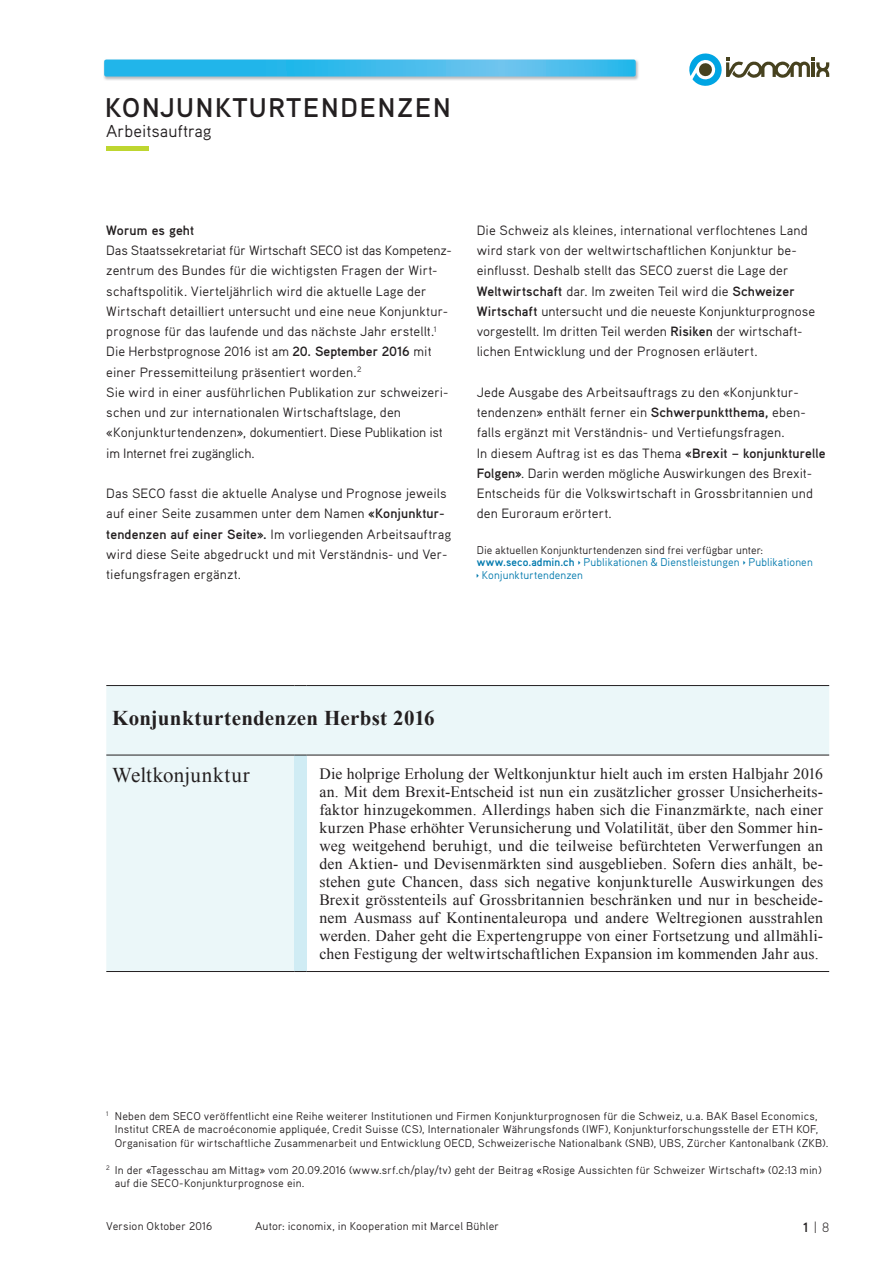
<style>
.page{position:relative;width:893px;height:1263px;background:#fff}
.page>*{position:absolute;margin:0;border:0;box-sizing:border-box;transform-origin:0 0}
.t1{font:700 27px "Aaux Pro OT";letter-spacing:.07em;color:#231f20}
.t2{font:700 21px "Times New Roman";letter-spacing:.015em;color:#231f20}
.t3{font:21px "Times New Roman";letter-spacing:.01em;color:#231f20}
.t4{font:17.25px "Aaux Pro OT";color:#231f20}
.t5{font:15.75px/18px "Times New Roman";letter-spacing:.015em;color:#231f20;text-align:justify}
.t6{font:13.5px/20.2px "Aaux Pro OT";letter-spacing:.005em;color:#231f20}
.t7{font:700 13.5px "Aaux Pro OT";letter-spacing:.01em;color:#231f20}
.t8{font:300 13.5px "Aaux Pro OT";color:#231f20}
.t9{font:11.25px/13.5px "Aaux Pro OT";letter-spacing:.015em;color:#231f20}
.t10{font:11.25px "Aaux Pro OT";letter-spacing:.01em;color:#0079ad}
.s1{font-weight:700}
</style>
<div class="page">
<img style="left:103px;top:59px;width:536px;height:21px">
<svg style="left:104px;top:60px;width:532px;height:17px;background:#3dbaea"></svg>
<svg style="left:689px;top:53px;width:140px;height:33px"></svg>
<hr style="left:106px;top:147px;width:43px;height:4px;background:#bed630">
<svg style="left:106px;top:686px;width:723px;height:285px"></svg>
<div style="left:294px;top:755px;width:13px;height:216px;background:#d0ecf4"></div>
<hr style="left:106px;top:971px;width:188px;height:1px;background:#231f20">
<svg style="left:294px;top:971px;width:13px;height:1px"></svg>
<hr style="left:307px;top:971px;width:522px;height:1px;background:#231f20">
<hr style="left:106px;top:685px;width:188px;height:1px;background:#231f20">
<svg style="left:294px;top:685px;width:13px;height:1px"></svg>
<hr style="left:307px;top:685px;width:522px;height:1px;background:#231f20">
<hr style="left:106px;top:755px;width:188px;height:1px;background:#231f20">
<svg style="left:294px;top:755px;width:13px;height:1px"></svg>
<hr style="left:307px;top:755px;width:522px;height:1px;background:#231f20">
<h1 class="t1" style="left:105px;top:90px;width:347px">KONJUNKTURTENDENZEN</h1>
<p class="t4" style="left:106px;top:120px;width:107px">Arbeitsauftrag</p>
<p class="t7" style="left:106px;top:222px;width:89px">Worum es geht</p>
<p class="t6" style="left:106px;top:240px;width:347px">Das Staatssekretariat für Wirtschaft SECO ist das Kompetenz&shy;zentrum des Bundes für die wichtigsten Fragen der Wirt&shy;schaftspolitik. Vierteljährlich wird die aktuelle Lage der Wirtschaft detailliert untersucht und eine neue Konjunktur&shy;prognose für das laufende und das nächste Jahr erstellt.<sup>1<br></sup>Die Herbstprognose 2016 ist am <span class="s1">20. September 2016</span> mit einer Pressemitteilung präsentiert worden.<sup>2<br></sup>Sie wird in einer ausführlichen Publikation zur schweizeri&shy;schen und zur inter nationalen Wirtschaftslage, den «Konjunkturtendenzen», dokumentiert. Diese Publikation ist im Internet frei zugänglich.</p>
<p class="t6" style="left:106px;top:483px;width:347px">Das SECO fasst die aktuelle Analyse und Prognose jeweils auf einer Seite zusammen unter dem Namen <span class="s1">«Konjunktur&shy;tendenzen auf einer Seite».</span> Im vorliegenden Arbeits auftrag wird diese Seite abgedruckt und mit Verständnis- und Ver&shy;tiefungsfragen ergänzt.</p>
<p class="t6" style="left:477px;top:220px;width:340px">Die Schweiz als kleines, international verflochtenes Land wird stark von der weltwirtschaftlichen Konjunktur be&shy;einflusst. Deshalb stellt das SECO zuerst die Lage der <span class="s1">Weltwirtschaft</span> dar. Im zweiten Teil wird die <span class="s1">Schweizer Wirtschaft</span> untersucht und die neueste Konjunkturprognose vorgestellt. Im dritten Teil werden <span class="s1">Risiken</span> der wirtschaft&shy;lichen Entwicklung und der Prognosen erläutert.</p>
<p class="t6" style="left:477px;top:382px;width:350px">Jede Ausgabe des Arbeitsauftrags zu den «Konjunktur&shy;tendenzen» enthält ferner ein <span class="s1">Schwerpunktthema,</span> eben&shy;falls ergänzt mit Verständnis- und Vertiefungsfragen.<br>In diesem Auftrag ist es das Thema <span class="s1">«Brexit – konjunkturelle Folgen»</span>. Darin werden mögliche Auswirkungen des Brexit-Entscheids für die Volkswirtschaft in Grossbritannien und den Euroraum erörtert.</p>
<p class="t9" style="left:477px;top:543px;width:288px">Die aktuellen Konjunkturtendenzen sind frei verfügbar unter:</p>
<p class="t10" style="left:477px;top:555px;width:337px"><span class="s1">www.seco.admin.ch</span> Publikationen &amp; Dienstleistungen Publikationen</p>
<p class="t10" style="left:482px;top:568px;width:103px">Konjunkturtendenzen</p>
<h2 class="t2" style="left:112px;top:704px;width:324px">Konjunkturtendenzen Herbst 2016</h2>
<h2 class="t3" style="left:112px;top:761px;width:139px">Weltkonjunktur</h2>
<p class="t5" style="left:319px;top:764px;width:505px">Die holprige Erholung der Weltkonjunktur hielt auch im ersten Halbjahr 2016 an. Mit dem Brexit-Entscheid ist nun ein zusätzlicher grosser Unsicherheits&shy;faktor hinzugekommen. Allerdings haben sich die Finanzmärkte, nach einer kurzen Phase erhöhter Verunsicherung und Volatilität, über den Sommer hin&shy;weg weitgehend beruhigt, und die teilweise befürchteten Verwerfungen an den Aktien- und Devisenmärkten sind ausgeblieben. Sofern dies anhält, be&shy;stehen gute Chancen, dass sich negative konjunkturelle Auswirkungen des Brexit grösstenteils auf Grossbritannien beschränken und nur in bescheide&shy;nem Ausmass auf Kontinentaleuropa und andere Weltregionen ausstrahlen werden. Daher geht die Expertengruppe von einer Fortsetzung und allmähli&shy;chen Festigung der weltwirtschaftlichen Expansion im kommenden Jahr aus.</p>
<p class="t9" style="left:115px;top:1109px;width:715px;text-indent:-9px"><sup>1</sup> Neben dem SECO veröffentlicht eine Reihe weiterer Institutionen und Firmen Konjunkturprognosen für die Schweiz, u.a. BAK Basel Economics,<br>Institut CREA de macroéconomie appliquée, Credit Suisse (CS), Internationaler Währungsfonds (IWF), Konjunkturforschungsstelle der ETH KOF,<br>Organisation für wirtschaftliche Zusammenarbeit und Entwicklung OECD, Schweizerische Nationalbank (SNB), UBS, Zürcher Kantonalbank (ZKB).</p>
<p class="t9" style="left:115px;top:1163px;width:708px;text-indent:-9px"><sup>2</sup> In der «Tagesschau am Mittag» vom 20.09.2016 (www.srf.ch/play/tv) geht der Beitrag «Rosige Aussichten für Schweizer Wirtschaft» (02:13 min) auf die SECO-Konjunkturprognose ein.</p>
<p class="t9" style="left:106px;top:1219px;width:107px">Version Oktober 2016</p>
<p class="t9" style="left:255px;top:1219px;width:245px">Autor: iconomix, in Kooperation mit Marcel Bühler</p>
<p class="t8" style="left:803px;top:1219px;width:27px"><span class="s1">1</span> | 8</p>
</div>
